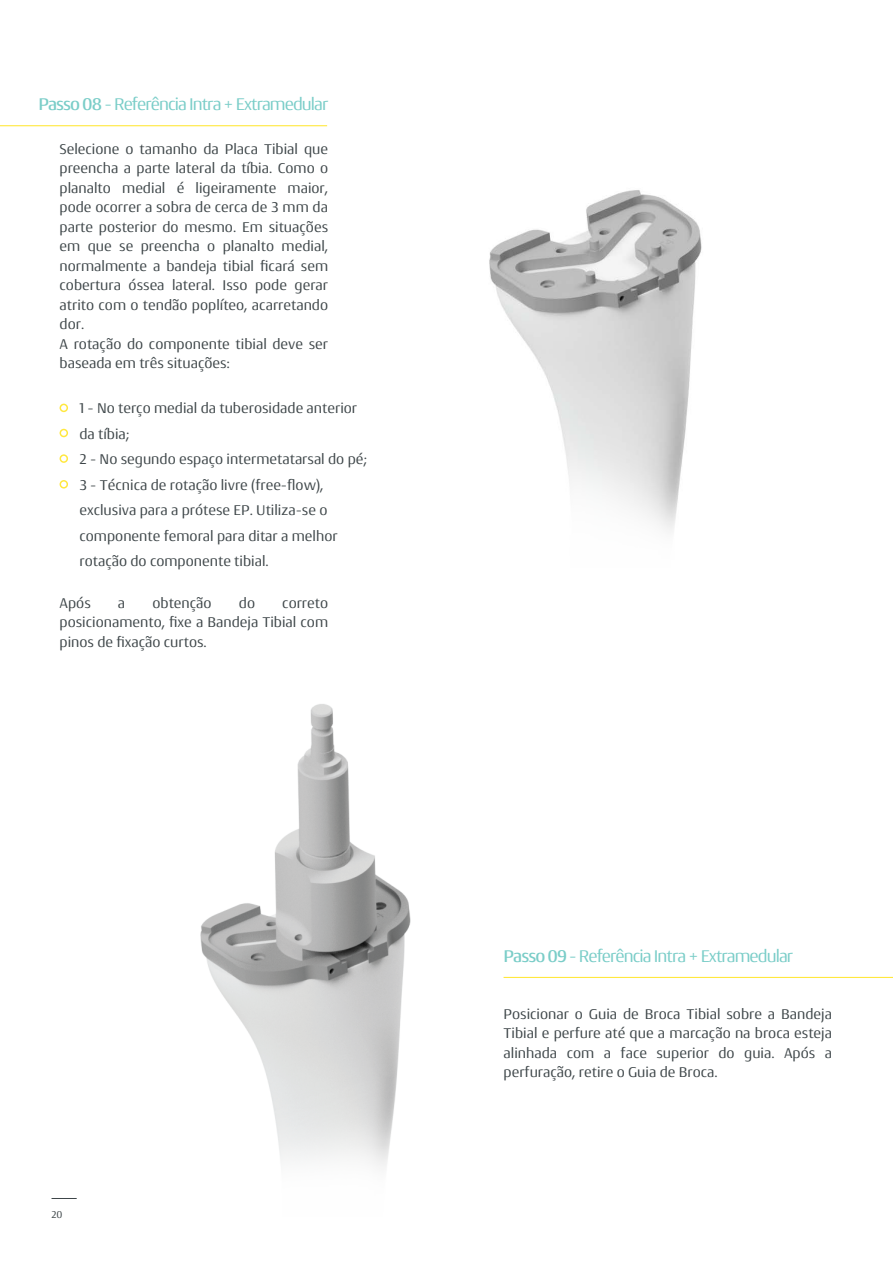
<style>
.page{position:relative;width:893px;height:1263px;background:#fff}
.page>*{position:absolute;margin:0;border:0;box-sizing:border-box;transform-origin:0 0}
.t1{font:18px "Conto";letter-spacing:-.05em;color:#7acdc8}
.t2{font:15px/19.5px "Conto";color:#3e4649;text-align:justify}
.t3{font:10.5px "Conto";color:#3e4649}
.s1{font-weight:500}
</style>
<div class="page">
<hr style="left:504px;top:977px;width:389px;height:1px;background:#ffe83f">
<svg style="left:60px;top:404px;width:8px;height:8px"></svg>
<svg style="left:60px;top:429px;width:8px;height:8px"></svg>
<svg style="left:60px;top:454px;width:8px;height:9px"></svg>
<svg style="left:60px;top:480px;width:8px;height:8px"></svg>
<svg style="left:52px;top:1198px;width:25px;height:1px"></svg>
<hr style="left:0;top:125px;width:327px;height:1px;background:#ffe83f">
<img style="left:489px;top:190px;width:213px;height:341px">
<img style="left:200px;top:704px;width:211px;height:463px">
<p class="t1" style="left:38px;top:93px;width:291px"><span class="s1">Passo 08</span> - Referência Intra + Extramedular</p>
<p class="t2" style="left:60px;top:138px;width:270px;text-align:left">Selecione o tamanho da Placa Tibial que preencha a parte lateral da tíbia. Como o planalto medial é ligeiramente maior, pode ocorrer a sobra de cerca de 3 mm da parte posterior do mesmo. Em situações em que se preencha o planalto medial, normalmente a bandeja tibial ficará sem cobertura óssea lateral. Isso pode gerar atrito com o tendão poplíteo, acarretando dor.<br>A rotação do componente tibial deve ser baseada em três situações:</p>
<p class="t2" style="left:79px;top:395px;width:289px;line-height:25.5px;text-align:left">1 - No terço medial da tuberosidade anterior da tíbia;<br>2 - No segundo espaço intermetatarsal do pé; 3 - Técnica de rotação livre (free-flow), exclusiva para a prótese EP. Utiliza-se o componente femoral para ditar a melhor rotação do componente tibial.</p>
<p class="t2" style="left:60px;top:592px;width:33px">Após</p>
<p class="t2" style="left:118px;top:592px;width:9px">a</p>
<p class="t2" style="left:152px;top:592px;width:61px">obtenção</p>
<p class="t2" style="left:239px;top:592px;width:18px">do</p>
<p class="t2" style="left:60px;top:592px;width:270px;text-indent:223px">correto posicionamento, fixe a Bandeja Tibial com pinos de fixação curtos.</p>
<p class="t3" style="left:52px;top:1208px;width:13px">20</p>
<p class="t1" style="left:504px;top:944px;width:291px"><span class="s1">Passo 09</span> - Referência Intra + Extramedular</p>
<p class="t2" style="left:504px;top:1003px;width:330px">Posicionar o Guia de Broca Tibial sobre a Bandeja Tibial e perfure até que a marcação na broca esteja alinhada com a face superior do guia. Após a perfuração, retire o Guia de Broca.</p>
</div>
